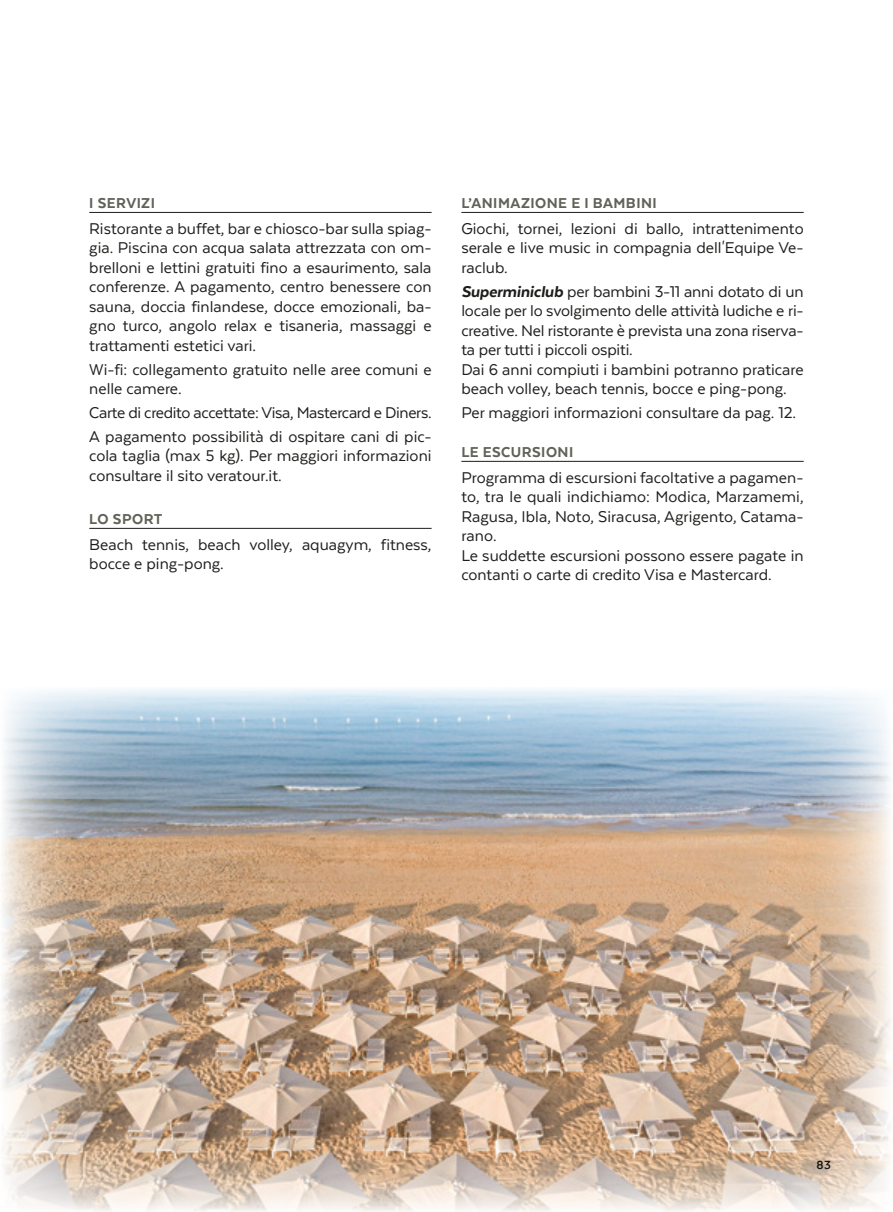
<style>
.page{position:relative;width:893px;height:1212px;background:#fff}
.page>*{position:absolute;margin:0;border:0;box-sizing:border-box;transform-origin:0 0}
.t1{font:18px/19.5px "Texta";color:#1d1d1b}
.t2{font:18px/23.7px "Texta";letter-spacing:-.02em;color:#1d1d1b}
.t3{font:800 16.5px "Texta";letter-spacing:.025em;color:#606158}
.t4{font:700 13.5px "Texta";color:#1d1d1b}
.s1{font-weight:800;font-style:italic}
</style>
<div class="page">
<hr style="left:89px;top:212px;width:343px;height:1px;background:#1d1d1b">
<hr style="left:89px;top:528px;width:343px;height:1px;background:#1d1d1b">
<hr style="left:461px;top:212px;width:343px;height:1px;background:#1d1d1b">
<hr style="left:461px;top:461px;width:343px;height:1px;background:#1d1d1b">
<img style="left:2px;top:689px;width:889px;height:522px">
<p class="t3" style="left:89px;top:194px;width:67px">I SERVIZI</p>
<p class="t1" style="left:89px;top:219px;width:344px;text-align:justify">Ristorante a buffet, bar e chiosco-bar sulla spiag&shy;gia. Piscina con acqua salata attrezzata con om&shy;brelloni e lettini gratuiti fino a esaurimento, sala conferenze. A pagamento, centro benessere con sauna, doccia finlandese, docce emozionali, ba&shy;gno turco, angolo relax e tisaneria, massaggi e trattamenti estetici vari.</p>
<p class="t1" style="left:89px;top:359px;width:344px">Wi-fi: collegamento gratuito nelle aree comuni e nelle camere.</p>
<p class="t2" style="left:89px;top:400px;width:344px">Carte di credito accettate: Visa, Mastercard e Diners.<br>A pagamento possibilità di ospitare cani di pic-</p>
<p class="t1" style="left:89px;top:446px;width:344px">cola taglia (max 5 kg). Per maggiori informazioni consultare il sito veratour.it.</p>
<p class="t3" style="left:89px;top:510px;width:75px">LO SPORT</p>
<p class="t1" style="left:89px;top:534px;width:344px">Beach tennis, beach volley, aquagym, fitness, bocce e ping-pong.</p>
<p class="t3" style="left:461px;top:194px;width:197px">L’ANIMAZIONE E I BAMBINI</p>
<p class="t1" style="left:461px;top:219px;width:344px;text-align:justify">Giochi, tornei, lezioni di ballo, intrattenimento serale e live music in compagnia dell'Equipe Ve&shy;raclub.</p>
<p class="t1" style="left:461px;top:281px;width:344px"><span class="s1">Superminiclub</span> per bambini 3-11 anni dotato di un locale per lo svolgimento delle attività ludiche e ri&shy;creative. Nel ristorante è prevista una zona riserva&shy;ta per tutti i piccoli ospiti.<br>Dai 6 anni compiuti i bambini potranno praticare beach volley, beach tennis, bocce e ping-pong.</p>
<p class="t1" style="left:461px;top:402px;width:336px">Per maggiori informazioni consultare da pag. 12.</p>
<p class="t3" style="left:461px;top:443px;width:113px">LE ESCURSIONI</p>
<p class="t1" style="left:461px;top:467px;width:344px">Programma di escursioni facoltative a pagamen&shy;to, tra le quali indichiamo: Modica, Marzamemi, Ragusa, Ibla, Noto, Siracusa, Agrigento, Catama&shy;rano.<br>Le suddette escursioni possono essere pagate in contanti o carte di credito Visa e Mastercard.</p>
<p class="t4" style="left:816px;top:1158px;width:16px">83</p>
</div>
